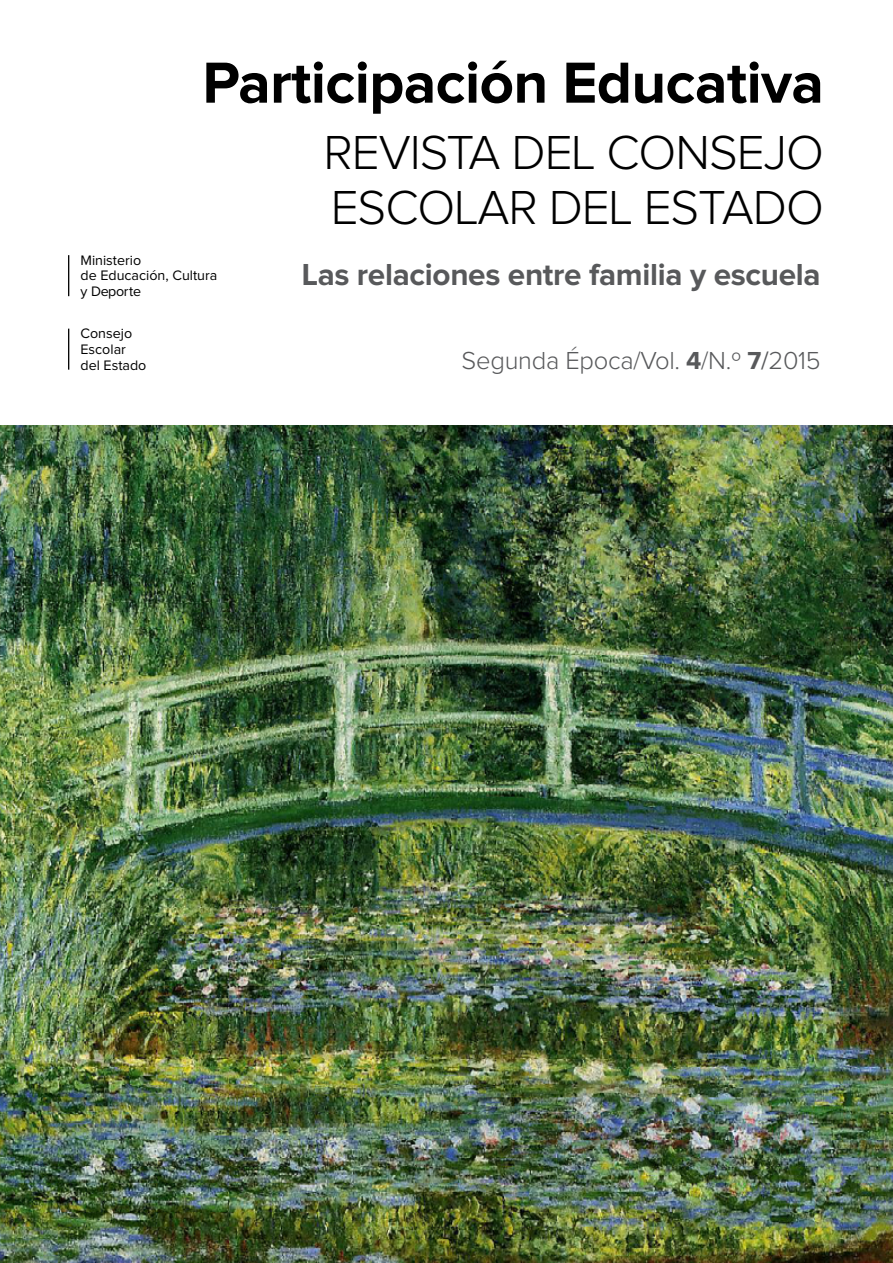
<style>
.page{position:relative;width:893px;height:1263px;background:#fff}
.page>*{position:absolute;margin:0;border:0;box-sizing:border-box;transform-origin:0 0}
.t1{font:700 60px "Proxima Nova";letter-spacing:-.01em;color:#000}
.t2{font:300 49.5px/55.5px "Proxima Nova";letter-spacing:-.02em;color:#000}
.t3{font:700 31.5px "Proxima Nova";letter-spacing:-.01em;color:#58595b}
.t4{font:300 25.5px "Proxima Nova";letter-spacing:-.01em;color:#58595b}
.t5{font:14.25px/15.8px "Proxima Nova";color:#000}
.s1{font-weight:700}
.s2{font-weight:400}
</style>
<div class="page">
<hr style="left:68px;top:255px;width:1px;height:41px;background:#000">
<hr style="left:68px;top:329px;width:1px;height:41px;background:#000">
<img style="left:0;top:425px;width:893px;height:838px">
<h1 class="t1" style="left:202px;top:55px;width:623px">Participación Educativa</h1>
<p class="t5" style="left:81px;top:253px;width:138px">Ministerio<br>de Educación, Cultura y Deporte</p>
<p class="t5" style="left:81px;top:326px;width:67px">Consejo<br>Escolar del Estado</p>
<h2 class="t2" style="left:323px;top:127px;width:502px">REVISTA DEL CONSEJO<br>ESCOLAR DEL ESTADO</h2>
<h3 class="t3" style="left:302px;top:260px;width:520px">Las relaciones entre familia y escuela</h3>
<h3 class="t4" style="left:462px;top:349px;width:361px">Segunda Época/Vol. <span class="s1">4</span>/N.º <span class="s1">7</span><span class="s2">/</span>2015</h3>
</div>
